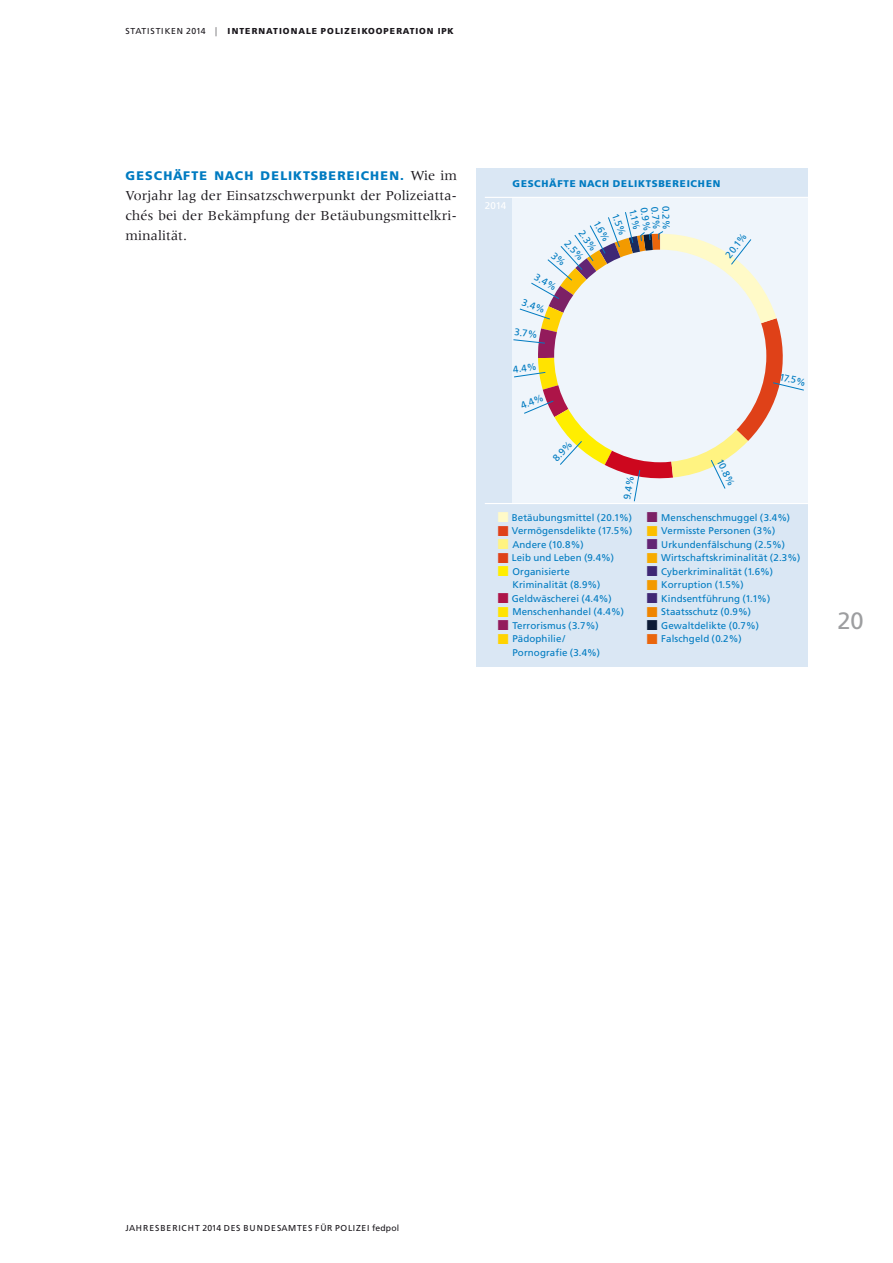
<style>
.page{position:relative;width:893px;height:1263px;background:#fff}
.page>*{position:absolute;margin:0;border:0;box-sizing:border-box;transform-origin:0 0}
.t1{font:23.7px "Frutiger";color:#9d9ea0}
.t2{font:14.25px/20px "Meridien";letter-spacing:.005em;color:#1a171c;text-align:justify}
.t3{font:900 12.45px "Frutiger";letter-spacing:.1em;color:#007bc1}
.t4{font:9.75px "Frutiger";letter-spacing:.01em;color:#007bc1}
.t5{font:900 9.75px "Frutiger";letter-spacing:.08em;color:#007bc1}
.t6{font:9.75px "Frutiger";color:#fff}
.t7{font:900 8.7px "Frutiger";letter-spacing:.11em;color:#1a171c}
.t8{font:8.7px "Frutiger";letter-spacing:.085em;color:#1a171c}
.s1{font-weight:400}
.s2{font-weight:300;font-stretch:condensed;font-size:9.15px}
.s3{font-family:"Meridien";font-weight:400;font-size:14.25px;color:#1a171c}
.s4{color:#fffac8}
.s5{color:#7c2166}
.s6{color:#df4118}
.s7{color:#fcbf00}
.s8{color:#fff381}
.s9{color:#632474}
.s10{color:#f7ab00}
.s11{color:#fe0}
.s12{color:#3f2875}
.s13{color:#f39a00}
.s14{color:#ad1448}
.s15{color:#ffe300}
.s16{color:#ef8500}
.s17{color:#931b5c}
.s18{color:#0c1b36}
.s19{color:#ffd300}
.s20{color:#ea660c}
</style>
<div class="page">
<div style="left:476px;top:169px;width:332px;height:498px;background:#dae7f4"></div>
<div style="left:512px;top:197px;width:296px;height:306px;background:#eff5fb"></div>
<hr style="left:485px;top:197px;width:323px;height:1px;background:#fff">
<hr style="left:485px;top:503px;width:323px;height:1px;background:#fff">
<svg style="left:513px;top:212px;width:291px;height:290px"></svg>
<p class="t7" style="left:125px;top:25px;width:244px"><span class="s1">STATISTIKEN 2014</span> <span class="s2">|</span> INTERNATIONALE POLIZEIKOO</p>
<p class="t7" style="left:383px;top:25px;width:71px">PERATION IPK</p>
<h2 class="t2" style="left:189px;top:163px;width:59px">Meridien Meridien Meridien</h2>
<p class="t5" style="left:512px;top:177px;width:209px">GESCHÄFTE NACH DELIKTSBEREICHEN</p>
<p class="t3" style="left:125px;top:168px;width:333px">GESCHÄFTE NACH DELIKTSBEREICHEN. <span class="s3">Wie im</span></p>
<h2 class="t2" style="left:125px;top:185px;width:333px;text-align:left">Vorjahr lag der Einsatzschwerpunkt der Polizeiatta&shy;chés bei der Bekämpfung der Betäubungsmittelkri&shy;minalität.</h2>
<p class="t6" style="left:485px;top:200px;width:23px">2014</p>
<p class="t4" style="left:601px;top:218px;width:25px;rotate:62deg">1.6%</p>
<p class="t4" style="left:620px;top:212px;width:24px;rotate:69deg">1.5%</p>
<p class="t4" style="left:638px;top:208px;width:22px;rotate:76deg">1.1%</p>
<p class="t4" style="left:649px;top:206px;width:25px;rotate:81deg">0.9%</p>
<p class="t4" style="left:660px;top:206px;width:25px;rotate:85deg">0.7%</p>
<p class="t4" style="left:672px;top:206px;width:25px;rotate:89deg">0.2%</p>
<p class="t4" style="left:586px;top:228px;width:25px;rotate:55deg">2.3%</p>
<p class="t4" style="left:723px;top:253px;width:29px;rotate:-52deg">20.1%</p>
<p class="t4" style="left:571px;top:238px;width:25px;rotate:48deg">2.5%</p>
<p class="t4" style="left:538px;top:271px;width:25px;rotate:29deg">3.4%</p>
<p class="t4" style="left:524px;top:296px;width:25px;rotate:19deg">3.4%</p>
<p class="t4" style="left:515px;top:326px;width:25px;rotate:6deg">3.7%</p>
<p class="t4" style="left:512px;top:364px;width:25px;rotate:-8deg">4.4%</p>
<p class="t4" style="left:519px;top:401px;width:25px;rotate:-23deg">4.4%</p>
<p class="t4" style="left:550px;top:456px;width:25px;rotate:-48deg">8.9%</p>
<p class="t4" style="left:621px;top:499px;width:25px;rotate:-80deg">9.4%</p>
<p class="t4" style="left:725px;top:457px;width:30px;rotate:64deg">10.8%</p>
<p class="t4" style="left:781px;top:371px;width:29px;rotate:13deg">17.5%</p>
<p class="t4" style="left:498px;top:512px;width:294px"><span class="s4">■</span> Betäubungsmittel (20.1%) <span class="s5">■</span> Menschenschmuggel (3.4%)</p>
<p class="t4" style="left:498px;top:525px;width:279px"><span class="s6">■</span> Vermögensdelikte (17.5%) <span class="s7">■</span> Vermisste Personen (3%)</p>
<p class="t4" style="left:498px;top:539px;width:87px"><span class="s8">■</span> Andere (10.8%)</p>
<p class="t4" style="left:647px;top:539px;width:140px"><span class="s9">■</span> Urkundenfälschung (2.5%)</p>
<p class="t4" style="left:498px;top:552px;width:118px"><span class="s6">■</span> Leib und Leben (9.4%)</p>
<p class="t4" style="left:647px;top:552px;width:155px"><span class="s10">■</span> Wirtschaftskriminalität (2.3%)</p>
<p class="t4" style="left:498px;top:566px;width:73px"><span class="s11">■</span> Organisierte</p>
<p class="t4" style="left:647px;top:566px;width:128px"><span class="s12">■</span> Cyberkriminalität (1.6%)</p>
<p class="t4" style="left:512px;top:579px;width:90px">Kriminalität (8.9%)</p>
<p class="t4" style="left:647px;top:579px;width:98px"><span class="s13">■</span> Korruption (1.5%)</p>
<p class="t4" style="left:498px;top:593px;width:115px"><span class="s14">■</span> Geldwäscherei (4.4%)</p>
<p class="t4" style="left:647px;top:593px;width:125px"><span class="s12">■</span> Kindsentführung (1.1%)</p>
<p class="t4" style="left:498px;top:606px;width:127px"><span class="s15">■</span> Menschenhandel (4.4%)</p>
<p class="t4" style="left:647px;top:606px;width:106px"><span class="s16">■</span> Staatsschutz (0.9%)</p>
<p class="t4" style="left:498px;top:620px;width:102px"><span class="s17">■</span> Terrorismus (3.7%)</p>
<p class="t4" style="left:647px;top:620px;width:114px"><span class="s18">■</span> Gewaltdelikte (0.7%)</p>
<p class="t4" style="left:498px;top:633px;width:69px"><span class="s19">■</span> Pädophilie/</p>
<p class="t4" style="left:647px;top:633px;width:96px"><span class="s20">■</span> Falschgeld (0.2%)</p>
<p class="t4" style="left:512px;top:647px;width:89px">Pornografie (3.4%)</p>
<h1 class="t1" style="left:837px;top:607px;width:28px">20</h1>
<p class="t8" style="left:125px;top:1223px;width:275px">JAHRESBERICHT 2014 DES BUNDESAMTES FÜR POLIZEI fedpol</p>
</div>
